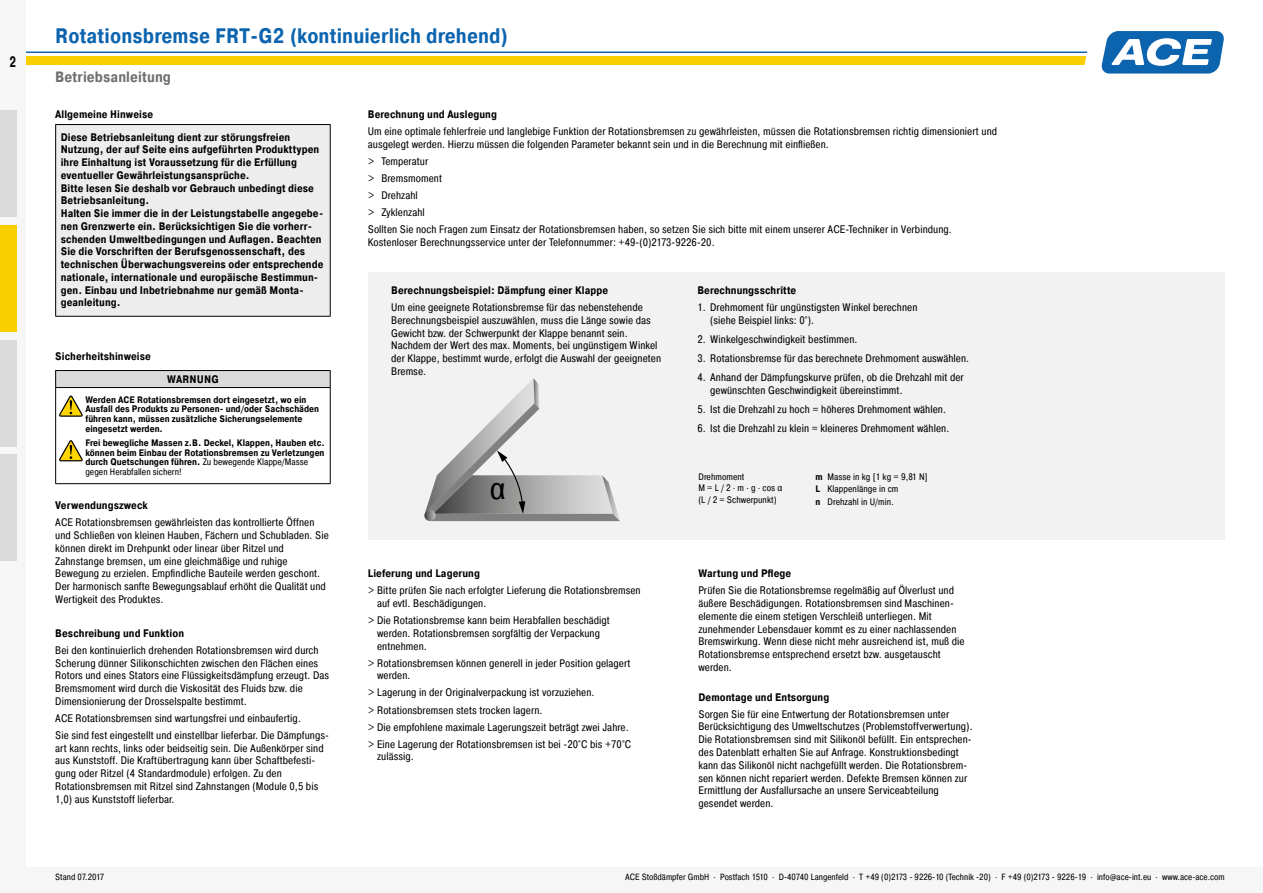
<style>
.page{position:relative;width:1263px;height:893px;background:#fff}
.page>*{position:absolute;margin:0;border:0;box-sizing:border-box;transform-origin:0 0}
.t1{font:30.6px "ACE Pragmatica Cond";color:#000}
.t2{font:700 21px "ACE Pragmatica Cond";letter-spacing:.005em;color:#0c64af}
.t3{font:700 15px "ACE Pragmatica Cond";letter-spacing:.005em;color:#706f6f}
.t4{font:700 15px "ACE Pragmatica Cond";color:#000;scale:.8 1}
.t5{font:10.95px/12.8px "ACE Pragmatica Cond";letter-spacing:.005em;color:#000}
.t6{font:700 10.95px/12.8px "ACE Pragmatica Cond";letter-spacing:.005em;color:#000}
.t7{font:700 9.45px/9.8px "ACE Pragmatica Cond";color:#000}
.t8{font:9.45px/11.4px "ACE Pragmatica Cond";letter-spacing:.005em;color:#000}
.t9{font:9px "ACE Pragmatica Cond";color:#000}
.s1{font-weight:400}
.s2{font-weight:700}
</style>
<div class="page">
<svg style="left:1101px;top:32px;width:123px;height:42px"></svg>
<svg style="left:26px;top:56px;width:1060px;height:9px;background:#f9cf01"></svg>
<hr style="left:0;top:52px;width:1087px;height:1px;background:#0c64af">
<div style="left:0;top:0;width:26px;height:893px;background:#f6f6f6"></div>
<div style="left:0;top:867px;width:1263px;height:26px;background:#f6f6f6"></div>
<div style="left:0;top:111px;width:17px;height:106px;background:#dadada"></div>
<div style="left:0;top:225px;width:17px;height:107px;background:#f9cf00"></div>
<div style="left:0;top:340px;width:17px;height:107px;background:#dadada"></div>
<div style="left:0;top:455px;width:17px;height:106px;background:#dadada"></div>
<svg style="left:59px;top:395px;width:24px;height:22px"></svg>
<svg style="left:59px;top:440px;width:24px;height:21px"></svg>
<div style="left:369px;top:272px;width:856px;height:267px;background:#f2f2f2"></div>
<svg style="left:424px;top:378px;width:196px;height:143px"></svg>
<div style="left:56px;top:371px;width:274px;height:17px;background:#dadada"></div>
<hr style="left:55px;top:370px;width:276px;height:1px;background:#000">
<svg style="left:55px;top:371px;width:1px;height:16px"></svg>
<svg style="left:330px;top:371px;width:1px;height:16px"></svg>
<hr style="left:55px;top:387px;width:276px;height:1px;background:#000">
<hr style="left:55px;top:388px;width:1px;height:95px;background:#000">
<hr style="left:330px;top:388px;width:1px;height:95px;background:#000">
<hr style="left:55px;top:483px;width:276px;height:1px;background:#000">
<div style="left:56px;top:125px;width:274px;height:191px;background:#ededed"></div>
<hr style="left:55px;top:124px;width:276px;height:1px;background:#000">
<hr style="left:55px;top:125px;width:1px;height:191px;background:#000">
<hr style="left:330px;top:125px;width:1px;height:191px;background:#000">
<hr style="left:55px;top:316px;width:276px;height:1px;background:#000">
<h3 class="t4" style="left:9px;top:52px;width:10px">2</h3>
<h2 class="t2" style="left:55px;top:23px;width:454px">Rotationsbremse FRT-G2 (kontinuierlich drehend)</h2>
<h3 class="t3" style="left:55px;top:68px;width:117px">Betriebsanleitung</h3>
<p class="t6" style="left:55px;top:109px;width:99px">Allgemeine Hinweise</p>
<p class="t6" style="left:61px;top:131px;width:264px">Diese Betriebsanleitung dient zur störungsfreien Nutzung, der auf Seite eins aufgeführten Produkttypen ihre Einhaltung ist Voraussetzung für die Erfüllung eventueller Gewährleistungsansprüche.<br>Bitte lesen Sie deshalb vor Gebrauch unbedingt diese Betriebsanleitung.<br>Halten Sie immer die in der Leistungstabelle angegebe&shy;nen Grenzwerte ein. Berücksichtigen Sie die vorherr&shy;schenden Umweltbedingungen und Auflagen. Beachten Sie die Vorschriften der Berufsgenossenschaft, des technischen Überwachungsvereins oder entsprechende nationale, internationale und europäische Bestimmun&shy;gen. Einbau und Inbetriebnahme nur gemäß Monta&shy;geanleitung.</p>
<p class="t6" style="left:55px;top:350px;width:97px">Sicherheitshinweise</p>
<p class="t6" style="left:167px;top:373px;width:53px">WARNUNG</p>
<p class="t7" style="left:85px;top:395px;width:235px">Werden ACE Rotationsbremsen dort eingesetzt, wo ein Ausfall des Produkts zu Personen- und/oder Sachschäden führen kann, müssen zusätzliche Sicherungselemente eingesetzt werden.</p>
<p class="t7" style="left:85px;top:438px;width:241px">Frei bewegliche Massen z.B. Deckel, Klappen, Hauben etc. können beim Einbau der Rotationsbremsen zu Verletzungen durch Quetschungen führen. <span class="s1">Zu bewegende Klappe/Masse gegen Herabfallen sichern!</span></p>
<p class="t6" style="left:55px;top:500px;width:94px">Verwendungszweck</p>
<p class="t5" style="left:55px;top:516px;width:275px">ACE Rotationsbremsen gewährleisten das kontrollierte Öffnen und Schließen von kleinen Hauben, Fächern und Schubladen. Sie können direkt im Drehpunkt oder linear über Ritzel und Zahnstange bremsen, um eine gleichmäßige und ruhige Bewegung zu erzielen. Empfindliche Bauteile werden geschont.<br>Der harmonisch sanfte Bewegungsablauf erhöht die Qualität und Wertigkeit des Produktes.</p>
<p class="t6" style="left:55px;top:627px;width:130px">Beschreibung und Funktion</p>
<p class="t5" style="left:55px;top:644px;width:275px">Bei den kontinuierlich drehenden Rotationsbremsen wird durch Scherung dünner Silikonschichten zwischen den Flächen eines Rotors und eines Stators eine Flüssigkeitsdämpfung erzeugt. Das Bremsmoment wird durch die Viskosität des Fluids bzw. die Dimensionierung der Drosselspalte bestimmt.</p>
<p class="t5" style="left:55px;top:710px;width:275px;line-height:17px">ACE Rotationsbremsen sind wartungsfrei und einbaufertig.<br>Sie sind fest eingestellt und einstellbar lieferbar. Die Dämpfungs-</p>
<p class="t5" style="left:55px;top:741px;width:270px">art kann rechts, links oder beidseitig sein. Die Außenkörper sind aus Kunststoff. Die Kraftübertragung kann über Schaftbefesti&shy;gung oder Ritzel (4 Standardmodule) erfolgen. Zu den Rotationsbremsen mit Ritzel sind Zahnstangen (Module 0,5 bis 1,0) aus Kunststoff lieferbar.</p>
<p class="t6" style="left:368px;top:109px;width:131px">Berechnung und Auslegung</p>
<p class="t5" style="left:368px;top:125px;width:631px">Um eine optimale fehlerfreie und langlebige Funktion der Rotationsbremsen zu gewährleisten, müssen die Rotationsbremsen richtig dimensioniert und ausgelegt werden. Hierzu müssen die folgenden Parameter bekannt sein und in die Berechnung mit einfließen.</p>
<p class="t5" style="left:368px;top:153px;width:586px;line-height:17px">&gt; Temperatur<br>&gt; Bremsmoment<br>&gt; Drehzahl<br>&gt; Zyklenzahl<br>Sollten Sie noch Fragen zum Einsatz der Rotationsbremsen haben, so setzen Sie sich bitte mit einem unserer ACE-Techniker in Verbindung.</p>
<p class="t5" style="left:368px;top:236px;width:348px">Kostenloser Berechnungsservice unter der Telefonnummer: +49-(0)2173-9226-20.</p>
<p class="t6" style="left:391px;top:285px;width:218px">Berechnungsbeispiel: Dämpfung einer Klappe</p>
<p class="t5" style="left:391px;top:301px;width:271px">Um eine geeignete Rotationsbremse für das nebenstehende Berechnungsbeispiel auszuwählen, muss die Länge sowie das Gewicht bzw. der Schwerpunkt der Klappe benannt sein.<br>Nachdem der Wert des max. Moments, bei ungünstigem Winkel der Klappe, bestimmt wurde, erfolgt die Auswahl der geeigneten Bremse.</p>
<h1 class="t1" style="left:490px;top:469px;width:18px">α</h1>
<p class="t6" style="left:368px;top:568px;width:114px">Lieferung und Lagerung</p>
<p class="t5" style="left:377px;top:584px;width:265px;text-indent:-9px">&gt; Bitte prüfen Sie nach erfolgter Lieferung die Rotationsbremsen auf evtl. Beschädigungen.</p>
<p class="t5" style="left:377px;top:614px;width:234px;text-indent:-9px">&gt; Die Rotationsbremse kann beim Herabfallen beschädigt werden. Rotationsbremsen sorgfältig der Verpackung entnehmen.</p>
<p class="t5" style="left:377px;top:656px;width:255px;text-indent:-9px">&gt; Rotationsbremsen können generell in jeder Position gelagert werden.</p>
<p class="t5" style="left:368px;top:684px;width:265px;line-height:17px">&gt; Lagerung in der Originalverpackung ist vorzuziehen.<br>&gt; Rotationsbremsen stets trocken lagern.<br>&gt; Die empfohlene maximale Lagerungszeit beträgt zwei Jahre. &gt; Eine Lagerung der Rotationsbremsen ist bei -20°C bis +70°C</p>
<p class="t5" style="left:377px;top:750px;width:38px">zulässig.</p>
<p class="t6" style="left:697px;top:285px;width:100px">Berechnungsschritte</p>
<p class="t5" style="left:710px;top:301px;width:209px;text-indent:-13px">1. Drehmoment für ungünstigsten Winkel berechnen (siehe Beispiel links: 0°).</p>
<p class="t5" style="left:697px;top:333px;width:162px">2. Winkelgeschwindigkeit bestimmen.</p>
<p class="t5" style="left:697px;top:352px;width:273px">3. Rotationsbremse für das berechnete Drehmoment auswählen.</p>
<p class="t5" style="left:710px;top:371px;width:255px;text-indent:-13px">4. Anhand der Dämpfungskurve prüfen, ob die Drehzahl mit der gewünschten Geschwindigkeit übereinstimmt.</p>
<p class="t5" style="left:697px;top:403px;width:250px">5. Ist die Drehzahl zu hoch = höheres Drehmoment wählen.</p>
<p class="t5" style="left:697px;top:422px;width:254px">6. Ist die Drehzahl zu klein = kleineres Drehmoment wählen.</p>
<p class="t8" style="left:698px;top:471px;width:85px">Drehmoment<br>M = L / 2 · m · g · cos α (L / 2 = Schwerpunkt)</p>
<p class="t8" style="left:815px;top:470px;width:114px;line-height:12.6px"><span class="s2">m</span> Masse in kg [1 kg = 9,81 N]<br><span class="s2">L</span> Klappenlänge in cm<br><span class="s2">n</span> Drehzahl in U/min.</p>
<p class="t6" style="left:698px;top:568px;width:94px">Wartung und Pflege</p>
<p class="t5" style="left:698px;top:584px;width:268px">Prüfen Sie die Rotationsbremse regelmäßig auf Ölverlust und äußere Beschädigungen. Rotationsbremsen sind Maschinen&shy;elemente die einem stetigen Verschleiß unterliegen. Mit zunehmender Lebensdauer kommt es zu einer nachlassenden Bremswirkung. Wenn diese nicht mehr ausreichend ist, muß die Rotationsbremse entsprechend ersetzt bzw. ausgetauscht werden.</p>
<p class="t6" style="left:698px;top:691px;width:132px">Demontage und Entsorgung</p>
<p class="t5" style="left:698px;top:707px;width:276px">Sorgen Sie für eine Entwertung der Rotationsbremsen unter Berücksichtigung des Umweltschutzes (Problemstoffverwertung).<br>Die Rotationsbremsen sind mit Silikonöl befüllt. Ein entsprechen&shy;des Datenblatt erhalten Sie auf Anfrage. Konstruktionsbedingt kann das Silikonöl nicht nachgefüllt werden. Die Rotationsbrem&shy;sen können nicht repariert werden. Defekte Bremsen können zur Ermittlung der Ausfallursache an unsere Serviceabteilung gesendet werden.</p>
<p class="t9" style="left:55px;top:871px;width:51px">Stand 07.2017</p>
<p class="t9" style="left:625px;top:871px;width:601px">ACE Stoßdämpfer GmbH · Postfach 1510 · D-40740 Langenfeld · T +49 (0)2173 - 9226-10 (Technik -20) · F +49 (0)2173 - 9226-19 · info@ace-int.eu · www.ace-ace.com</p>
</div>
